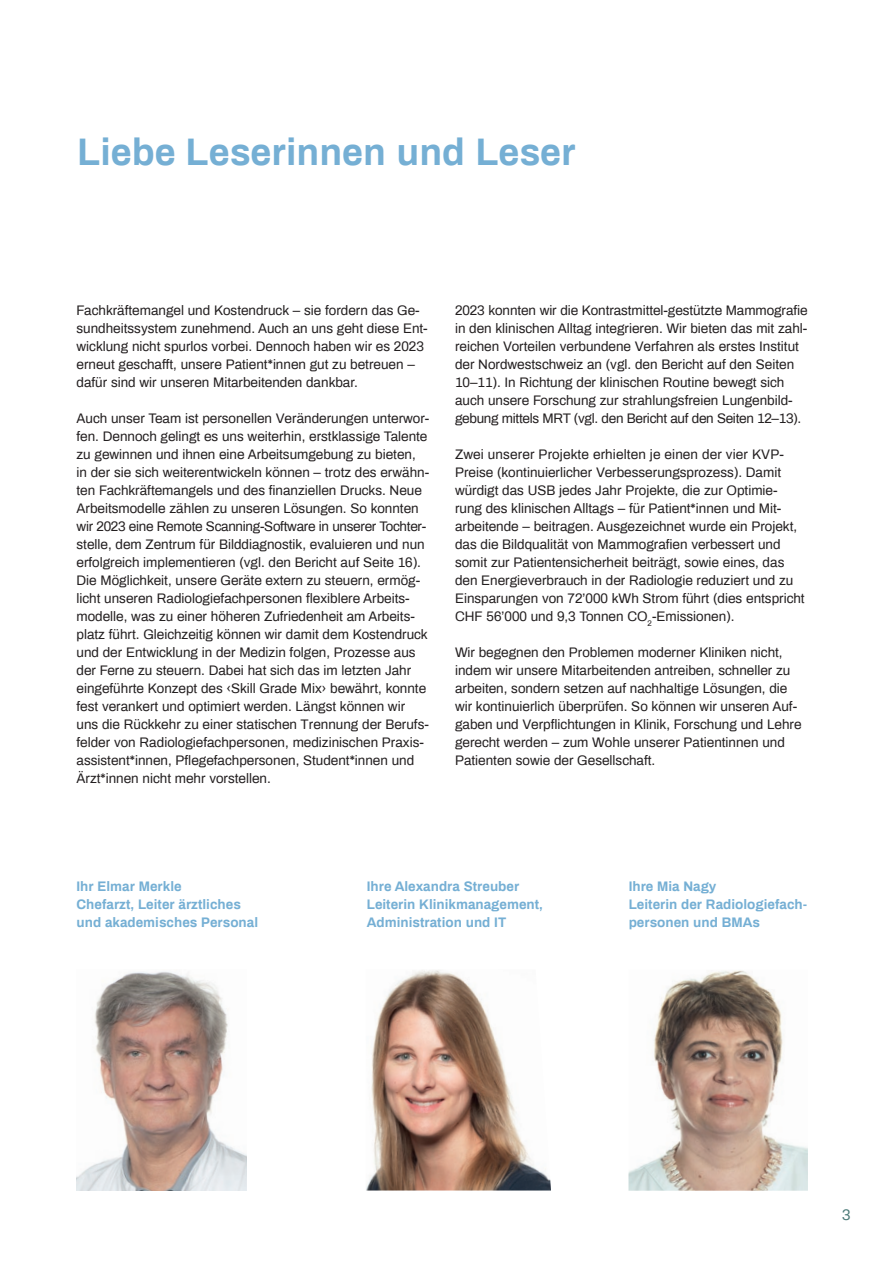
<style>
.page{position:relative;width:893px;height:1263px;background:#fff}
.page>*{position:absolute;margin:0;border:0;box-sizing:border-box;transform-origin:0 0}
.Titel{font:700 37.5px "Archivo";color:#75afd4}
.t1{font:15px "Archivo";color:#4c7b78}
.Grundtext{font:13.5px/18px "Archivo";color:#231f20}
.Grundtext-2{font:700 13.5px/18px "Archivo";color:#75afd4}
</style>
<div class="page">
<img style="left:77px;top:971px;width:170px;height:220px">
<img style="left:628px;top:970px;width:180px;height:221px">
<img style="left:366px;top:970px;width:185px;height:220px">
<p class="Titel" style="left:78px;top:125px;width:500px">Liebe Leserinnen und Leser</p>
<p class="Grundtext" style="left:77px;top:301px;width:353px">Fachkräftemangel und Kostendruck – sie fordern das Ge&shy;sundheitssystem zunehmend. Auch an uns geht diese Ent&shy;wicklung nicht spurlos vorbei. Dennoch haben wir es 2023 erneut geschafft, unsere Patient*innen gut zu betreuen – dafür sind wir unseren Mitarbeitenden dankbar.</p>
<p class="Grundtext" style="left:77px;top:409px;width:354px">Auch unser Team ist personellen Veränderungen unterwor&shy;fen. Dennoch gelingt es uns weiterhin, erstklassige Talente zu gewinnen und ihnen eine Arbeitsumgebung zu bieten, in der sie sich weiterentwickeln können – trotz des erwähn&shy;ten Fachkräftemangels und des finanziellen Drucks. Neue Arbeitsmodelle zählen zu unseren Lösungen. So konnten wir 2023 eine Remote Scanning-Software in unserer Tochter&shy;stelle, dem Zentrum für Bilddiagnostik, evaluieren und nun erfolgreich implementieren (vgl. den Bericht auf Seite 16).<br>Die Möglichkeit, unsere Geräte extern zu steuern, ermög&shy;licht unseren Radiologiefachpersonen flexiblere Arbeits&shy;modelle, was zu einer höheren Zufriedenheit am Arbeits&shy;platz führt. Gleichzeitig können wir damit dem Kostendruck und der Entwicklung in der Medizin folgen, Prozesse aus der Ferne zu steuern. Dabei hat sich das im letzten Jahr eingeführte Konzept des ‹Skill Grade Mix› bewährt, konnte fest verankert und optimiert werden. Längst können wir uns die Rückkehr zu einer statischen Trennung der Berufs&shy;felder von Radiologiefachpersonen, medizinischen Praxis&shy;assistent*innen, Pflegefachpersonen, Student*innen und Ärzt*innen nicht mehr vorstellen.</p>
<p class="Grundtext" style="left:455px;top:301px;width:354px">2023 konnten wir die Kontrastmittel-gestützte Mammografie in den klinischen Alltag integrieren. Wir bieten das mit zahl&shy;reichen Vorteilen verbundene Verfahren als erstes Institut der Nordwestschweiz an (vgl. den Bericht auf den Seiten 10–11). In Richtung der klinischen Routine bewegt sich auch unsere Forschung zur strahlungsfreien Lungenbild&shy;gebung mittels MRT (vgl. den Bericht auf den Seiten 12–13).</p>
<p class="Grundtext" style="left:455px;top:445px;width:351px">Zwei unserer Projekte erhielten je einen der vier KVP-Preise (kontinuierlicher Verbesserungsprozess). Damit würdigt das USB jedes Jahr Projekte, die zur Optimie&shy;rung des klinischen Alltags – für Patient*innen und Mit&shy;arbeitende – beitragen. Ausgezeichnet wurde ein Projekt, das die Bildqualität von Mammografien verbessert und somit zur Patientensicherheit beiträgt, sowie eines, das den Energieverbrauch in der Radiologie reduziert und zu Einsparungen von 72’000 kWh Strom führt (dies entspricht CHF 56’000 und 9,3 Tonnen CO<sub>2</sub>-Emissionen).</p>
<p class="Grundtext" style="left:455px;top:643px;width:348px">Wir begegnen den Problemen moderner Kliniken nicht, indem wir unsere Mitarbeitenden antreiben, schneller zu arbeiten, sondern setzen auf nachhaltige Lösungen, die wir kontinuierlich überprüfen. So können wir unseren Auf&shy;gaben und Verpflichtungen in Klinik, Forschung und Lehre gerecht werden – zum Wohle unserer Patientinnen und Patienten sowie der Gesellschaft.</p>
<p class="Grundtext-2" style="left:77px;top:877px;width:107px">Ihr Elmar Merkle</p>
<p class="Grundtext-2" style="left:77px;top:895px;width:166px">Chefarzt, Leiter ärztliches</p>
<p class="Grundtext-2" style="left:77px;top:913px;width:183px">und akademisches Personal</p>
<p class="Grundtext-2" style="left:367px;top:877px;width:154px">Ihre Alexandra Streuber</p>
<p class="Grundtext-2" style="left:367px;top:895px;width:178px">Leiterin Klinikmanagement,<br>Administration und IT</p>
<p class="Grundtext-2" style="left:629px;top:877px;width:89px">Ihre Mia Nagy</p>
<p class="Grundtext-2" style="left:629px;top:895px;width:180px">Leiterin der Radiologiefach&shy;personen und BMAs</p>
<p class="t1" style="left:842px;top:1204px;width:10px">3</p>
</div>
